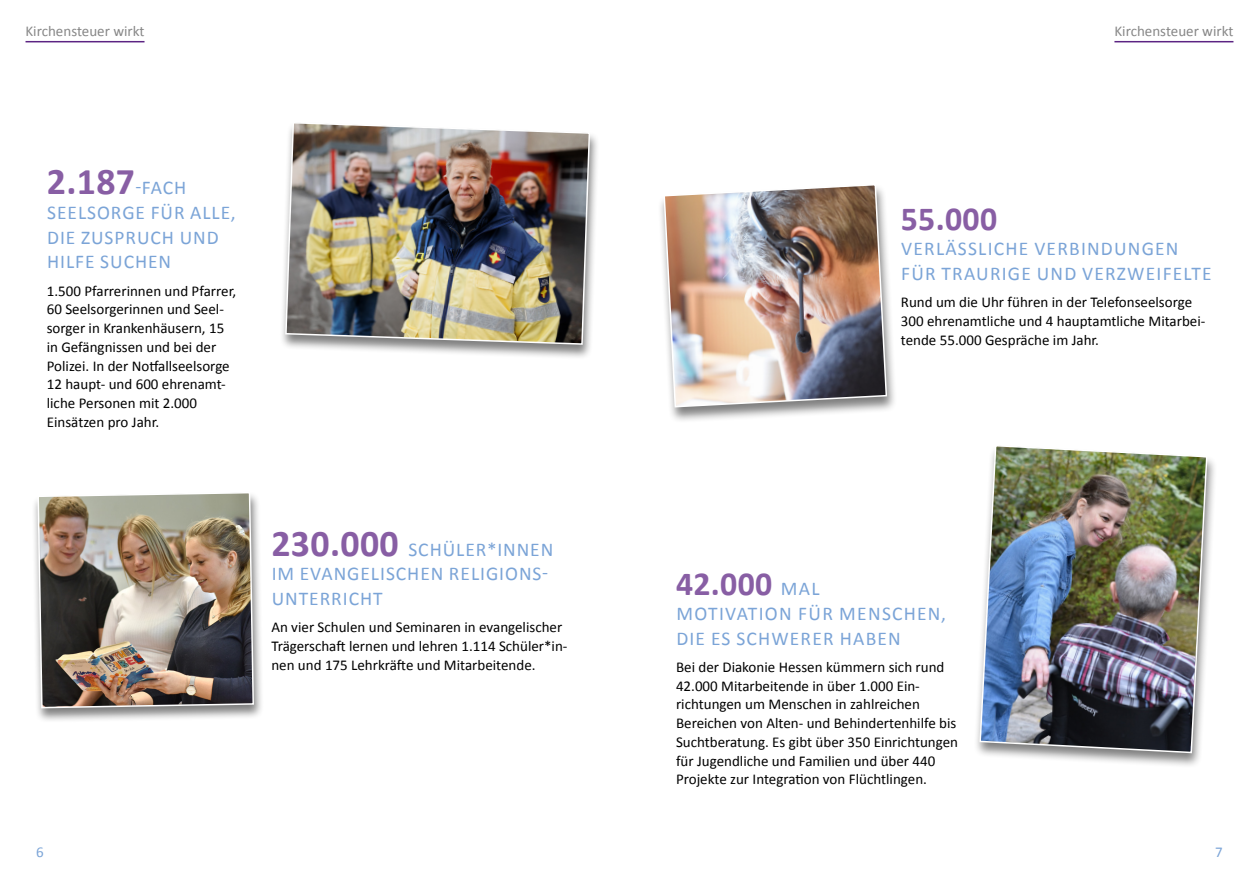
<style>
.page{position:relative;width:1259px;height:893px;background:#fff}
.page>*{position:absolute;margin:0;border:0;box-sizing:border-box;transform-origin:0 0}
.t1{font:700 37.8px "Calibri";color:#885ea4}
.t2{font:700 33.75px "Calibri";letter-spacing:.01em;color:#885ea4}
.t3{font:19.5px/24.8px "Calibri";letter-spacing:.05em;color:#7ba4d7}
.t4{font:15px/18.8px "Calibri";color:#000}
.t5{font:15px "Calibri";color:#878787}
.t6{font:15px "Calibri";color:#7ba4d7}
.s1{font-weight:400;font-size:19.5px;color:#7ba4d7}
.s2{font-weight:700;font-size:37.8px;color:#885ea4}
</style>
<div class="page">
<hr style="left:26px;top:41px;width:118px;height:1px;background:#5c2483">
<hr style="left:1114px;top:41px;width:119px;height:1px;background:#5c2483">
<div style="left:31px;top:491px;width:233px;height:232px;background:#000;opacity:.5"></div>
<img style="left:37px;top:491px;width:218px;height:218px">
<div style="left:279px;top:121px;width:321px;height:239px;background:#000;opacity:.5"></div>
<img style="left:284px;top:121px;width:307px;height:225px">
<div style="left:657px;top:183px;width:240px;height:240px;background:#000;opacity:.5"></div>
<img style="left:662px;top:183px;width:226px;height:225px">
<div style="left:973px;top:444px;width:244px;height:325px;background:#000;opacity:.5"></div>
<img style="left:978px;top:444px;width:230px;height:310px">
<p class="t5" style="left:26px;top:21px;width:120px">Kirchensteuer wirkt</p>
<p class="t5" style="left:1114px;top:21px;width:120px">Kirchensteuer wirkt</p>
<h1 class="t1" style="left:47px;top:155px;width:141px">2.187<span class="s1">-FACH</span></h1>
<h3 class="t3" style="left:47px;top:200px;width:190px">SEELSORGE FÜR ALLE,<br>DIE ZUSPRUCH UND<br>HILFE SUCHEN</h3>
<p class="t4" style="left:47px;top:281px;width:191px">1.500 Pfarrerinnen und Pfarrer,<br>60 Seelsorgerinnen und Seel&shy;sorger in Krankenhäusern, 15 in Gefängnissen und bei der<br>Polizei. In der Notfallseelsorge<br>12 haupt- und 600 ehrenamt&shy;liche Personen mit 2.000<br>Einsätzen pro Jahr.</p>
<h3 class="t3" style="left:271px;top:537px;width:283px"><span class="s2">230.000</span> SCHÜLER*INNEN<br>IM EVANGELISCHEN RELIGIONS-<br>UNTERRICHT</h3>
<p class="t4" style="left:271px;top:618px;width:298px">An vier Schulen und Seminaren in evangelischer<br>Trägerschaft lernen und lehren 1.114 Schüler*in&shy;nen und 175 Lehrkräfte und Mitarbeitende.</p>
<h2 class="t2" style="left:901px;top:195px;width:98px">55.000</h2>
<h3 class="t3" style="left:901px;top:236px;width:312px">VERLÄSSLICHE VERBINDUNGEN<br>FÜR TRAURIGE UND VERZWEIFELTE</h3>
<p class="t4" style="left:901px;top:293px;width:306px">Rund um die Uhr führen in der Telefonseelsorge<br>300 ehrenamtliche und 4 hauptamtliche Mitarbei&shy;tende 55.000 Gespräche im Jahr.</p>
<h2 class="t2" style="left:676px;top:560px;width:145px">42.000 <span class="s1">MAL</span></h2>
<h3 class="t3" style="left:676px;top:601px;width:271px">MOTIVATION FÜR MENSCHEN,<br>DIE ES SCHWERER HABEN</h3>
<p class="t4" style="left:676px;top:658px;width:284px">Bei der Diakonie Hessen kümmern sich rund 42.000 Mitarbeitende in über 1.000 Ein&shy;richtungen um Menschen in zahlreichen Bereichen von Alten- und Behindertenhilfe bis Suchtberatung. Es gibt über 350 Einrichtungen für Jugendliche und Familien und über 440<br>Projekte zur Integration von Flüchtlingen.</p>
<p class="t6" style="left:36px;top:842px;width:9px">6</p>
<p class="t6" style="left:1215px;top:842px;width:9px">7</p>
</div>
